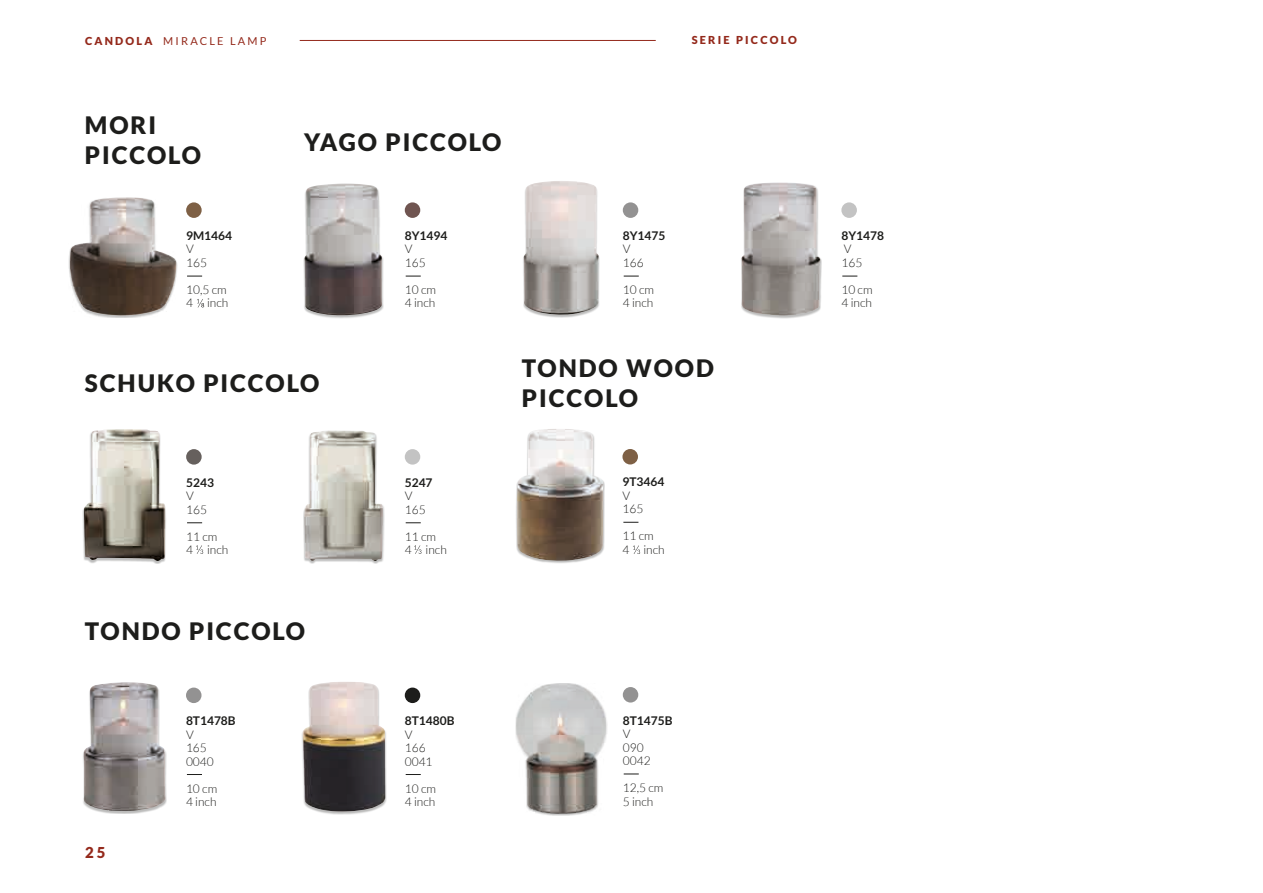
<style>
.page{position:relative;width:1263px;height:893px;background:#fff}
.page>*{position:absolute;margin:0;border:0;box-sizing:border-box;transform-origin:0 0}
.t1{font:900 24px/30px "Lato";letter-spacing:.08em;color:#1d1d1b}
.t2{font:900 15px "Lato";color:#94291b}
.t3{font:300 12px/13.5px "Lato";color:#1d1d1b}
.t4{font:700 12px "Lato";color:#1d1d1b}
.t5{font:10.95px "Lato";letter-spacing:.2em;color:#94291b}
.t6{font:900 10.95px "Lato";letter-spacing:.2em;color:#94291b}
.s1{font-weight:900}
</style>
<div class="page">
<div style="left:623px;top:202px;width:15px;height:16px;background:#939292;border-radius:50%"></div>
<svg style="left:624px;top:276px;width:15px;height:1px"></svg>
<div style="left:841px;top:202px;width:16px;height:16px;background:#c3c3c3;border-radius:50%"></div>
<svg style="left:842px;top:276px;width:15px;height:1px"></svg>
<div style="left:186px;top:202px;width:16px;height:16px;background:#7e6045;border-radius:50%"></div>
<svg style="left:187px;top:276px;width:15px;height:1px"></svg>
<div style="left:405px;top:202px;width:15px;height:16px;background:#705551;border-radius:50%"></div>
<svg style="left:406px;top:276px;width:15px;height:1px"></svg>
<div style="left:186px;top:449px;width:16px;height:16px;background:#66605d;border-radius:50%"></div>
<svg style="left:187px;top:522px;width:15px;height:1px"></svg>
<div style="left:405px;top:449px;width:15px;height:16px;background:#c3c3c3;border-radius:50%"></div>
<svg style="left:406px;top:522px;width:15px;height:1px"></svg>
<hr style="left:300px;top:40px;width:356px;height:1px;background:#94291b">
<svg style="left:196px;top:545px;width:7px;height:9px"></svg>
<svg style="left:414px;top:545px;width:7px;height:9px"></svg>
<div style="left:186px;top:688px;width:15px;height:15px;background:#939292;border-radius:50%"></div>
<svg style="left:187px;top:774px;width:15px;height:1px"></svg>
<div style="left:405px;top:688px;width:15px;height:15px;background:#1d1d1b;border-radius:50%"></div>
<svg style="left:406px;top:774px;width:15px;height:1px"></svg>
<svg style="left:633px;top:545px;width:7px;height:9px"></svg>
<div style="left:622px;top:449px;width:16px;height:15px;background:#7e6045;border-radius:50%"></div>
<svg style="left:623px;top:522px;width:15px;height:1px"></svg>
<svg style="left:197px;top:299px;width:7px;height:8px"></svg>
<div style="left:69px;top:198px;width:109px;height:120px;background:#1d1d1b;opacity:.3"></div>
<img style="left:69px;top:197px;width:108px;height:119px">
<div style="left:303px;top:183px;width:80px;height:135px;background:#1d1d1b;opacity:.3"></div>
<img style="left:304px;top:183px;width:79px;height:133px">
<div style="left:522px;top:181px;width:78px;height:136px;background:#1d1d1b;opacity:.3"></div>
<img style="left:523px;top:181px;width:76px;height:135px">
<div style="left:740px;top:183px;width:82px;height:135px;background:#1d1d1b;opacity:.3"></div>
<img style="left:741px;top:182px;width:79px;height:134px">
<div style="left:83px;top:429px;width:84px;height:135px;background:#1d1d1b;opacity:.3"></div>
<img style="left:84px;top:429px;width:82px;height:133px">
<div style="left:303px;top:431px;width:81px;height:133px;background:#1d1d1b;opacity:.3"></div>
<img style="left:304px;top:431px;width:79px;height:130px">
<div style="left:516px;top:429px;width:89px;height:134px;background:#1d1d1b;opacity:.3"></div>
<img style="left:516px;top:429px;width:88px;height:132px">
<div style="left:82px;top:682px;width:85px;height:132px;background:#1d1d1b;opacity:.3"></div>
<img style="left:83px;top:682px;width:84px;height:130px">
<div style="left:301px;top:682px;width:86px;height:132px;background:#1d1d1b;opacity:.3"></div>
<img style="left:302px;top:682px;width:84px;height:129px">
<div style="left:623px;top:687px;width:15px;height:15px;background:#939292;border-radius:50%"></div>
<svg style="left:624px;top:774px;width:15px;height:1px"></svg>
<div style="left:515px;top:683px;width:92px;height:133px;background:#1d1d1b;opacity:.3"></div>
<img style="left:516px;top:683px;width:90px;height:131px">
<p class="t5" style="left:85px;top:34px;width:183px"><span class="s1">CANDOLA</span> MIRACLE LAMP</p>
<p class="t6" style="left:692px;top:34px;width:107px">SERIE PICCOLO</p>
<h1 class="t1" style="left:85px;top:110px;width:117px">MORI<br>PICCOLO</h1>
<h1 class="t1" style="left:304px;top:126px;width:199px">YAGO PICCOLO</h1>
<p class="t4" style="left:186px;top:229px;width:47px">9M1464</p>
<p class="t3" style="left:186px;top:242px;width:22px">V<br>165</p>
<p class="t3" style="left:186px;top:283px;width:44px">10,5 cm<br>4 inch</p>
<h1 class="t1" style="left:85px;top:368px;width:236px">SCHUKO PICCOLO</h1>
<p class="t4" style="left:405px;top:229px;width:44px">8Y1494</p>
<p class="t3" style="left:405px;top:242px;width:22px">V<br>165</p>
<p class="t3" style="left:405px;top:283px;width:33px">10 cm<br>4 inch</p>
<p class="t4" style="left:623px;top:229px;width:44px">8Y1475</p>
<p class="t3" style="left:623px;top:242px;width:22px">V<br>166</p>
<p class="t3" style="left:623px;top:283px;width:33px">10 cm<br>4 inch</p>
<h1 class="t1" style="left:522px;top:353px;width:193px">TONDO WOOD<br>PICCOLO</h1>
<p class="t4" style="left:186px;top:475px;width:29px">5243</p>
<p class="t3" style="left:186px;top:489px;width:22px">V<br>165</p>
<p class="t3" style="left:186px;top:530px;width:44px">11 cm<br>4 inch</p>
<h1 class="t1" style="left:85px;top:616px;width:222px">TONDO PICCOLO</h1>
<p class="t4" style="left:405px;top:475px;width:29px">5247</p>
<p class="t3" style="left:405px;top:489px;width:22px">V<br>165</p>
<p class="t3" style="left:405px;top:530px;width:44px">11 cm<br>4 inch</p>
<p class="t4" style="left:622px;top:475px;width:43px">9T3464</p>
<p class="t3" style="left:622px;top:489px;width:22px">V<br>165</p>
<p class="t3" style="left:622px;top:529px;width:44px">11 cm<br>4 inch</p>
<p class="t2" style="left:85px;top:844px;width:22px">25</p>
<p class="t4" style="left:186px;top:714px;width:51px">8T1478B</p>
<p class="t3" style="left:186px;top:727px;width:29px">V<br>165<br>0040</p>
<p class="t3" style="left:186px;top:781px;width:33px">10 cm<br>4 inch</p>
<p class="t4" style="left:405px;top:714px;width:51px">8T1480B</p>
<p class="t3" style="left:405px;top:727px;width:29px">V<br>166<br>0041</p>
<p class="t3" style="left:405px;top:781px;width:33px">10 cm<br>4 inch</p>
<p class="t4" style="left:623px;top:713px;width:51px">8T1475B</p>
<p class="t3" style="left:623px;top:727px;width:29px">V<br>090<br>0042</p>
<p class="t3" style="left:623px;top:781px;width:42px">12,5 cm<br>5 inch</p>
<p class="t4" style="left:841px;top:229px;width:44px">8Y1478</p>
<p class="t3" style="left:841px;top:242px;width:22px">V<br>165</p>
<p class="t3" style="left:841px;top:283px;width:33px">10 cm<br>4 inch</p>
</div>
